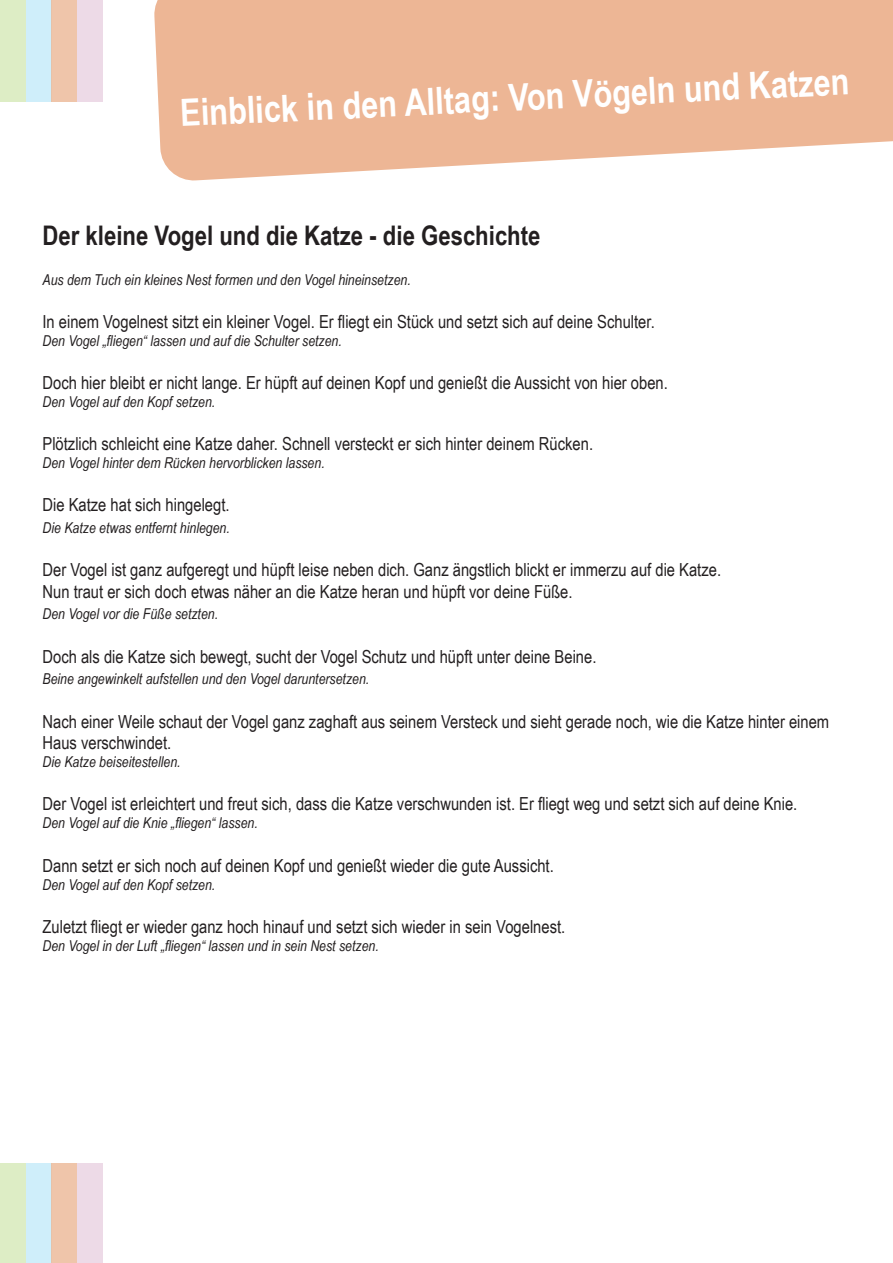
<style>
.page{position:relative;width:893px;height:1263px;background:#fff}
.page>*{position:absolute;margin:0;border:0;box-sizing:border-box;transform-origin:0 0}
.t1{font:700 37.5px "Arial Narrow";color:#fff}
.t2{font:700 27px "Arial Narrow";color:#231f20}
.t3{font:18px/21.6px "Arial Narrow";color:#231f20}
.t4{font:italic 15px "Arial Narrow";color:#231f20}
</style>
<div class="page">
<svg style="left:154px;top:0;width:739px;height:181px;background:#efbea0"></svg>
<div style="left:0;top:0;width:26px;height:101px;background:#ddedc5"></div>
<div style="left:26px;top:0;width:25px;height:101px;background:#cfeefa"></div>
<div style="left:51px;top:0;width:26px;height:101px;background:#efc5aa"></div>
<div style="left:77px;top:0;width:26px;height:101px;background:#eddae7"></div>
<div style="left:0;top:1163px;width:26px;height:100px;background:#ddedc5"></div>
<div style="left:26px;top:1163px;width:25px;height:100px;background:#cfeefa"></div>
<div style="left:51px;top:1163px;width:26px;height:100px;background:#efc5aa"></div>
<div style="left:77px;top:1163px;width:26px;height:100px;background:#eddae7"></div>
<p class="t1" style="left:179px;top:86px;width:671px;rotate:-3deg">Einblick in den Alltag: Von Vögeln und Katzen</p>
<p class="t2" style="left:43px;top:215px;width:499px">Der kleine Vogel und die Katze - die Geschichte</p>
<p class="t4" style="left:43px;top:269px;width:370px">Aus dem Tuch ein kleines Nest formen und den Vogel hineinsetzen.</p>
<p class="t3" style="left:43px;top:310px;width:614px">In einem Vogelnest sitzt ein kleiner Vogel. Er fliegt ein Stück und setzt sich auf deine Schulter.</p>
<p class="t4" style="left:43px;top:330px;width:301px">Den Vogel „fliegen“ lassen und auf die Schulter setzen.</p>
<p class="t3" style="left:43px;top:371px;width:627px">Doch hier bleibt er nicht lange. Er hüpft auf deinen Kopf und genießt die Aussicht von hier oben.</p>
<p class="t4" style="left:43px;top:391px;width:174px">Den Vogel auf den Kopf setzen.</p>
<p class="t3" style="left:43px;top:432px;width:552px">Plötzlich schleicht eine Katze daher. Schnell versteckt er sich hinter deinem Rücken.</p>
<p class="t4" style="left:43px;top:452px;width:284px">Den Vogel hinter dem Rücken hervorblicken lassen.</p>
<p class="t3" style="left:43px;top:494px;width:189px">Die Katze hat sich hingelegt.</p>
<p class="t4" style="left:43px;top:517px;width:189px">Die Katze etwas entfernt hinlegen.</p>
<p class="t3" style="left:43px;top:558px;width:680px">Der Vogel ist ganz aufgeregt und hüpft leise neben dich. Ganz ängstlich blickt er immerzu auf die Katze.</p>
<p class="t3" style="left:43px;top:580px;width:532px">Nun traut er sich doch etwas näher an die Katze heran und hüpft vor deine Füße.</p>
<p class="t4" style="left:43px;top:604px;width:177px">Den Vogel vor die Füße setzten.</p>
<p class="t3" style="left:43px;top:645px;width:555px">Doch als die Katze sich bewegt, sucht der Vogel Schutz und hüpft unter deine Beine.</p>
<p class="t4" style="left:43px;top:668px;width:328px">Beine angewinkelt aufstellen und den Vogel daruntersetzen.</p>
<p class="t3" style="left:43px;top:710px;width:788px">Nach einer Weile schaut der Vogel ganz zaghaft aus seinem Versteck und sieht gerade noch, wie die Katze hinter einem<br>Haus verschwindet.</p>
<p class="t4" style="left:43px;top:751px;width:140px">Die Katze beiseitestellen.</p>
<p class="t3" style="left:43px;top:792px;width:756px">Der Vogel ist erleichtert und freut sich, dass die Katze verschwunden ist. Er fliegt weg und setzt sich auf deine Knie.</p>
<p class="t4" style="left:43px;top:812px;width:217px">Den Vogel auf die Knie „fliegen“ lassen.</p>
<p class="t3" style="left:43px;top:854px;width:513px">Dann setzt er sich noch auf deinen Kopf und genießt wieder die gute Aussicht.</p>
<p class="t4" style="left:43px;top:874px;width:174px">Den Vogel auf den Kopf setzen.</p>
<p class="t3" style="left:43px;top:915px;width:524px">Zuletzt fliegt er wieder ganz hoch hinauf und setzt sich wieder in sein Vogelnest.</p>
<p class="t4" style="left:43px;top:935px;width:338px">Den Vogel in der Luft „fliegen“ lassen und in sein Nest setzen.</p>
</div>
